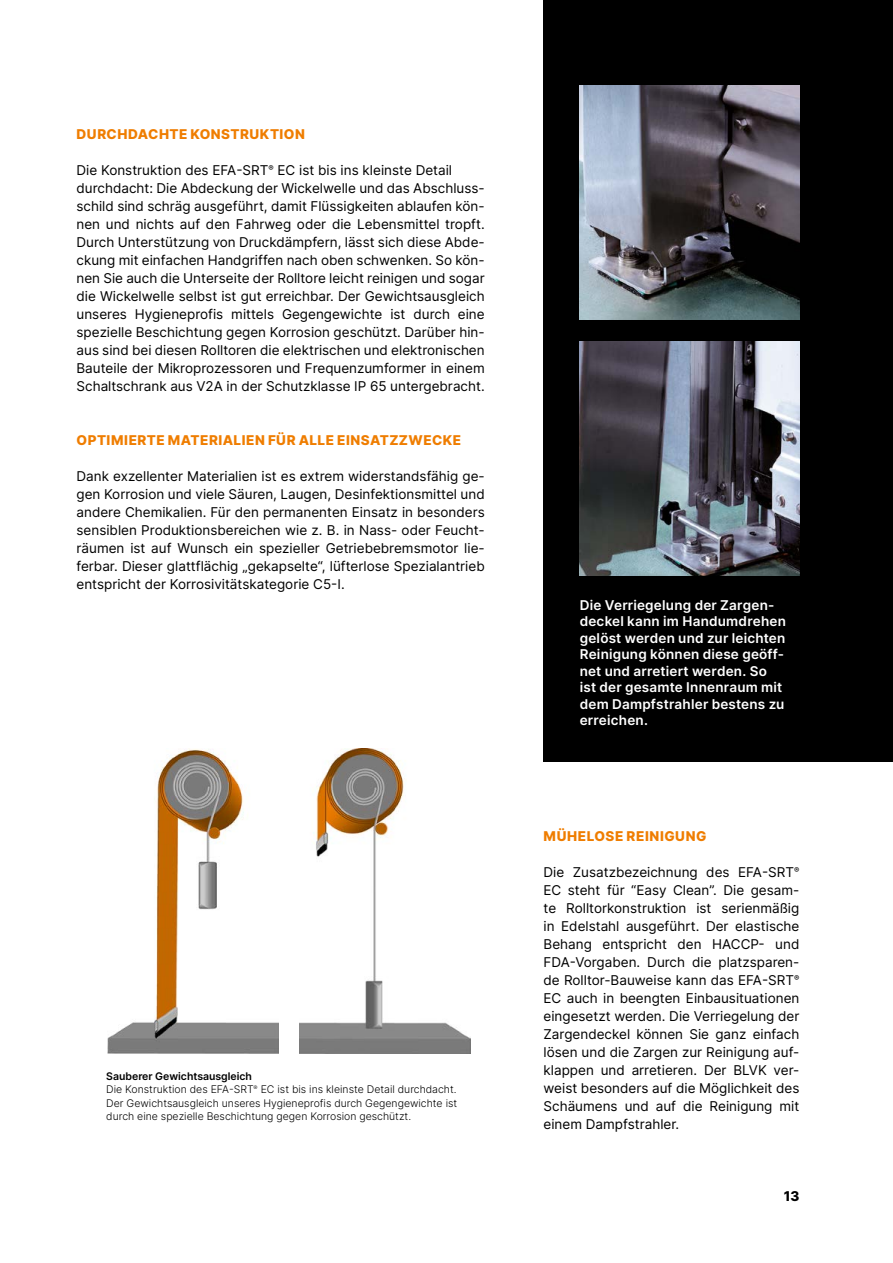
<style>
.page{position:relative;width:893px;height:1263px;background:#fff}
.page>*{position:absolute;margin:0;border:0;box-sizing:border-box;transform-origin:0 0}
.t1{font:13.5px/18px "Inter";color:#000;text-align:justify}
.t2{font:600 13.5px/16.5px "Inter";letter-spacing:.015em;color:#fff}
.t3{font:800 13.5px "Inter";letter-spacing:.035em;color:#ef7d00}
.t4{font:800 13.5px "Inter";color:#000}
.t5{font:300 10.5px/13.5px "Inter";color:#000}
.s1{font-weight:600}
</style>
<div class="page">
<div style="left:544px;top:0;width:349px;height:761px;background:#000"></div>
<img style="left:580px;top:341px;width:219px;height:234px">
<img style="left:580px;top:85px;width:219px;height:234px">
<img style="left:108px;top:748px;width:170px;height:305px">
<img style="left:300px;top:748px;width:170px;height:305px">
<p class="t3" style="left:77px;top:124px;width:230px">DURCHDACHTE KONSTRUKTION</p>
<p class="t1" style="left:77px;top:161px;width:410px;text-align:left">Die Konstruktion des EFA-SRT<sup>®</sup> EC ist bis ins kleinste Detail durchdacht: Die Abdeckung der Wickelwelle und das Abschluss&shy;schild sind schräg ausgeführt, damit Flüssigkeiten ablaufen kön&shy;nen und nichts auf den Fahrweg oder die Lebensmittel tropft.<br>Durch Unterstützung von Druckdämpfern, lässt sich diese Abde&shy;ckung mit einfachen Handgriffen nach oben schwenken. So kön&shy;nen Sie auch die Unterseite der Rolltore leicht reinigen und sogar die Wickelwelle selbst ist gut erreichbar. Der Gewichtsausgleich unseres Hygieneprofis mittels Gegengewichte ist durch eine spezielle Beschichtung gegen Korrosion geschützt. Darüber hin&shy;aus sind bei diesen Rolltoren die elektrischen und elektronischen Bauteile der Mikroprozessoren und Frequenzumformer in einem Schaltschrank aus V2A in der Schutzklasse IP 65 untergebracht.</p>
<p class="t3" style="left:77px;top:430px;width:386px">OPTIMIERTE MATERIALIEN FÜR ALLE EINSATZZWECKE</p>
<p class="t1" style="left:77px;top:467px;width:410px">Dank exzellenter Materialien ist es extrem widerstandsfähig ge&shy;gen Korrosion und viele Säuren, Laugen, Desinfektionsmittel und andere Chemikalien. Für den permanenten Einsatz in besonders sensiblen Produktionsbereichen wie z. B. in Nass- oder Feucht&shy;räumen ist auf Wunsch ein spezieller Getriebebremsmotor lie&shy;ferbar. Dieser glattflächig „gekapselte“, lüfterlose Spezialantrieb entspricht der Korrosivitätskategorie C5-I.</p>
<p class="t5" style="left:106px;top:1069px;width:352px"><span class="s1">Sauberer Gewichtsausgleich<br></span>Die Konstruktion des EFA-SRT<sup>®</sup> EC ist bis ins kleinste Detail durchdacht.<br>Der Gewichtsausgleich unseres Hygieneprofis durch Gegengewichte ist durch eine spezielle Beschichtung gegen Korrosion geschützt.</p>
<p class="t2" style="left:580px;top:596px;width:208px">Die Verriegelung der Zargen&shy;deckel kann im Handumdrehen gelöst werden und zur leichten<br>Reinigung können diese geöff&shy;net und arretiert werden. So ist der gesamte Innenraum mit dem Dampfstrahler bestens zu erreichen.</p>
<p class="t3" style="left:544px;top:826px;width:164px">MÜHELOSE REINIGUNG</p>
<p class="t1" style="left:543px;top:863px;width:257px">Die Zusatzbezeichnung des EFA-SRT<sup>® </sup>EC steht für “Easy Clean”. Die gesam&shy;te Rolltorkonstruktion ist serienmäßig in Edelstahl ausgeführt. Der elastische Behang entspricht den HACCP- und FDA-Vorgaben. Durch die platzsparen&shy;de Rolltor-Bauweise kann das EFA-SRT<sup>® </sup>EC auch in beengten Einbausituationen eingesetzt werden. Die Verriegelung der Zargendeckel können Sie ganz einfach lösen und die Zargen zur Reinigung auf&shy;klappen und arretieren. Der BLVK ver&shy;weist besonders auf die Möglichkeit des Schäumens und auf die Reinigung mit einem Dampfstrahler.</p>
<p class="t4" style="left:784px;top:1186px;width:17px">13</p>
</div>
